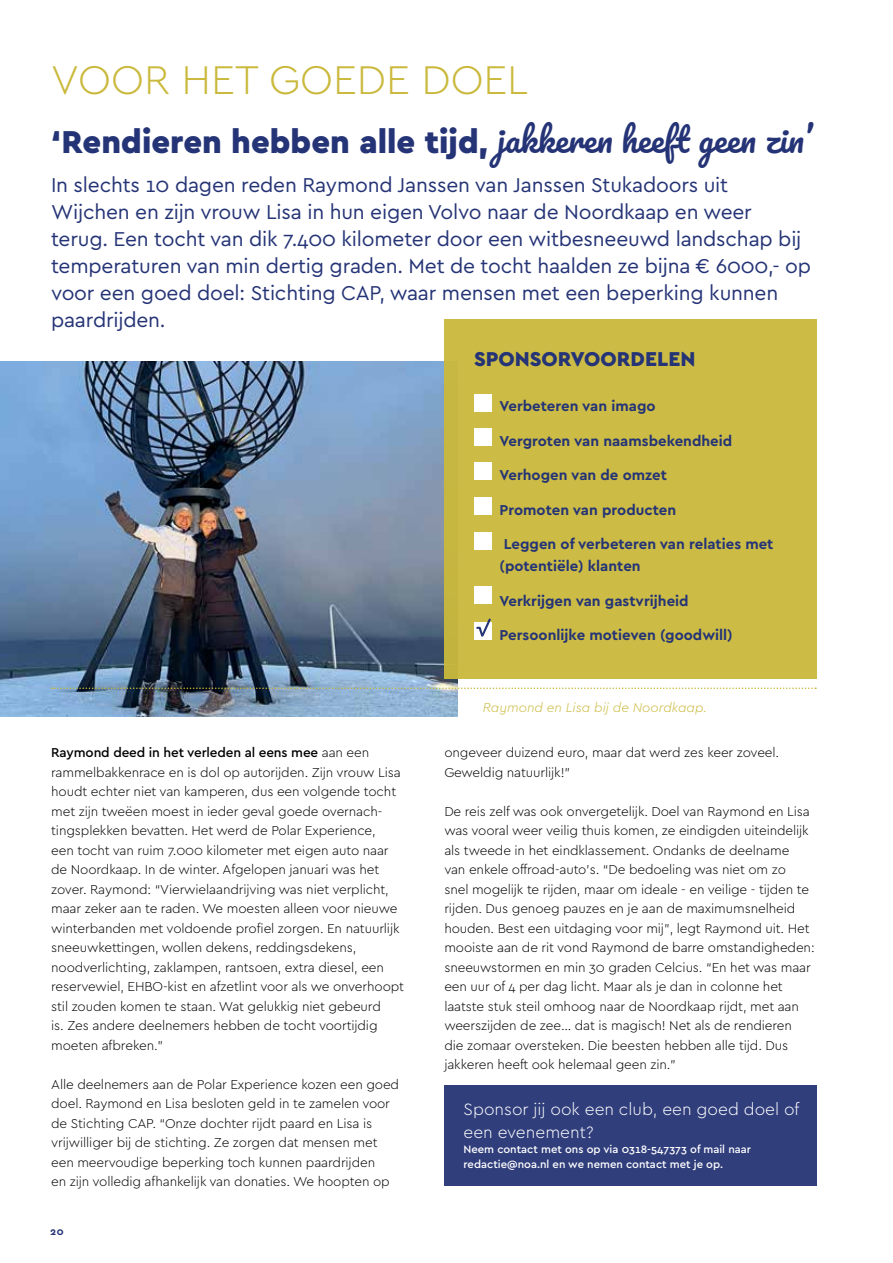
<style>
.page{position:relative;width:893px;height:1263px;background:#fff}
.page>*{position:absolute;margin:0;border:0;box-sizing:border-box;transform-origin:0 0}
.t1{font:300 42px "Cera Pro";color:#cab93c}
.t2{font:900 33.15px "Cera Pro";color:#253476}
.t3{font:21px/27px "Cera Pro";letter-spacing:-.01em;color:#253476}
.t4{font:900 21px "Cera Pro";color:#253476}
.t5{font:300 17.25px/22.5px "Cera Pro";color:#fff}
.t6{font:700 15px/21.8px "Cera Pro";color:#253476}
.t7{font:300 13.5px/19.5px "Cera Pro";letter-spacing:-.01em;color:#000}
.t8{font:italic 300 13.5px "Cera Pro";color:#cab93c}
.t9{font:500 11.25px/15px "Cera Pro";color:#fff}
.t10{font:700 10.5px "Cera Pro";color:#253476}
.s1{font-family:"Pacifico";font-weight:400}
.s2{font-weight:500}
</style>
<div class="page">
<img style="left:0;top:361px;width:458px;height:355px">
<div style="left:445px;top:1085px;width:372px;height:101px;background:#303e7c"></div>
<div style="left:445px;top:320px;width:372px;height:359px;background:#ccbc45"></div>
<div style="left:474px;top:622px;width:18px;height:18px;background:#fff"></div>
<svg style="left:476px;top:619px;width:15px;height:18px"></svg>
<svg style="left:52px;top:687px;width:764px;height:2px"></svg>
<div style="left:474px;top:587px;width:18px;height:17px;background:#fff"></div>
<div style="left:474px;top:497px;width:18px;height:18px;background:#fff"></div>
<div style="left:474px;top:463px;width:18px;height:17px;background:#fff"></div>
<div style="left:474px;top:428px;width:18px;height:17px;background:#fff"></div>
<div style="left:474px;top:394px;width:18px;height:18px;background:#fff"></div>
<div style="left:474px;top:532px;width:18px;height:18px;background:#fff"></div>
<h1 class="t1" style="left:51px;top:52px;width:478px">VOOR HET GOEDE DOEL</h1>
<h2 class="t2" style="left:51px;top:120px;width:762px">‘Rendieren hebben alle tijd, <span class="s1">jakkeren heeft geen zin’</span></h2>
<p class="t3" style="left:51px;top:170px;width:762px">In slechts 10 dagen reden Raymond Janssen van Janssen Stukadoors uit Wijchen en zijn vrouw Lisa in hun eigen Volvo naar de Noordkaap en weer terug. Een tocht van dik 7.400 kilometer door een witbesneeuwd landschap bij temperaturen van min dertig graden. Met de tocht haalden ze bijna € 6000,- op voor een goed doel: Stichting CAP, waar mensen met een beperking kunnen paardrijden.</p>
<h3 class="t4" style="left:474px;top:345px;width:223px">SPONSORVOORDELEN</h3>
<p class="t6" style="left:499px;top:395px;width:158px">Verbeteren van imago</p>
<p class="t6" style="left:499px;top:429px;width:234px">Vergroten van naamsbekendheid</p>
<p class="t6" style="left:499px;top:464px;width:169px">Verhogen van de omzet</p>
<p class="t6" style="left:499px;top:498px;width:178px">Promoten van producten</p>
<p class="t6" style="left:499px;top:533px;width:275px">Leggen of verbeteren van relaties met (potentiële) klanten</p>
<p class="t6" style="left:499px;top:589px;width:191px">Verkrijgen van gastvrijheid</p>
<p class="t6" style="left:499px;top:624px;width:235px">Persoonlijke motieven (goodwill)</p>
<p class="t7" style="left:51px;top:742px;width:354px"><span class="s2">Raymond deed in het verleden al eens mee</span> aan een rammelbakkenrace en is dol op autorijden. Zijn vrouw Lisa houdt echter niet van kamperen, dus een volgende tocht met zijn tweëen moest in ieder geval goede overnach&shy;tingsplekken bevatten. Het werd de Polar Experience,<br>een tocht van ruim 7.000 kilometer met eigen auto naar de Noordkaap. In de winter. Afgelopen januari was het zover. Raymond: “Vierwielaandrijving was niet verplicht, maar zeker aan te raden. We moesten alleen voor nieuwe winterbanden met voldoende profiel zorgen. En natuurlijk sneeuwkettingen, wollen dekens, reddingsdekens, noodverlichting, zaklampen, rantsoen, extra diesel, een reservewiel, EHBO-kist en afzetlint voor als we onverhoopt stil zouden komen te staan. Wat gelukkig niet gebeurd<br>is. Zes andere deelnemers hebben de tocht voortijdig moeten afbreken.”</p>
<p class="t7" style="left:51px;top:1074px;width:349px">Alle deelnemers aan de Polar Experience kozen een goed doel. Raymond en Lisa besloten geld in te zamelen voor de Stichting CAP. “Onze dochter rijdt paard en Lisa is vrijwilliger bij de stichting. Ze zorgen dat mensen met een meervoudige beperking toch kunnen paardrijden<br>en zijn volledig afhankelijk van donaties. We hoopten op</p>
<p class="t10" style="left:50px;top:1225px;width:15px">20</p>
<p class="t8" style="left:483px;top:699px;width:226px">Raymond en Lisa bij de Noordkaap.</p>
<p class="t7" style="left:444px;top:742px;width:336px">ongeveer duizend euro, maar dat werd zes keer zoveel.<br>Geweldig natuurlijk!”</p>
<p class="t7" style="left:444px;top:801px;width:372px">De reis zelf was ook onvergetelijk. Doel van Raymond en Lisa was vooral weer veilig thuis komen, ze eindigden uiteindelijk als tweede in het eindklassement. Ondanks de deelname<br>van enkele offroad-auto’s. “De bedoeling was niet om zo<br>snel mogelijk te rijden, maar om ideale - en veilige - tijden te rijden. Dus genoeg pauzes en je aan de maximumsnelheid houden. Best een uitdaging voor mij”, legt Raymond uit. Het mooiste aan de rit vond Raymond de barre omstandigheden: sneeuwstormen en min 30 graden Celcius. “En het was maar een uur of 4 per dag licht. Maar als je dan in colonne het laatste stuk steil omhoog naar de Noordkaap rijdt, met aan weerszijden de zee… dat is magisch! Net als de rendieren<br>die zomaar oversteken. Die beesten hebben alle tijd. Dus jakkeren heeft ook helemaal geen zin.”</p>
<p class="t5" style="left:463px;top:1097px;width:337px">Sponsor jij ook een club, een goed doel of een evenement?</p>
<p class="t9" style="left:463px;top:1141px;width:289px">Neem contact met ons op via 0318-547373 of mail naar redactie@noa.nl en we nemen contact met je op.</p>
</div>
